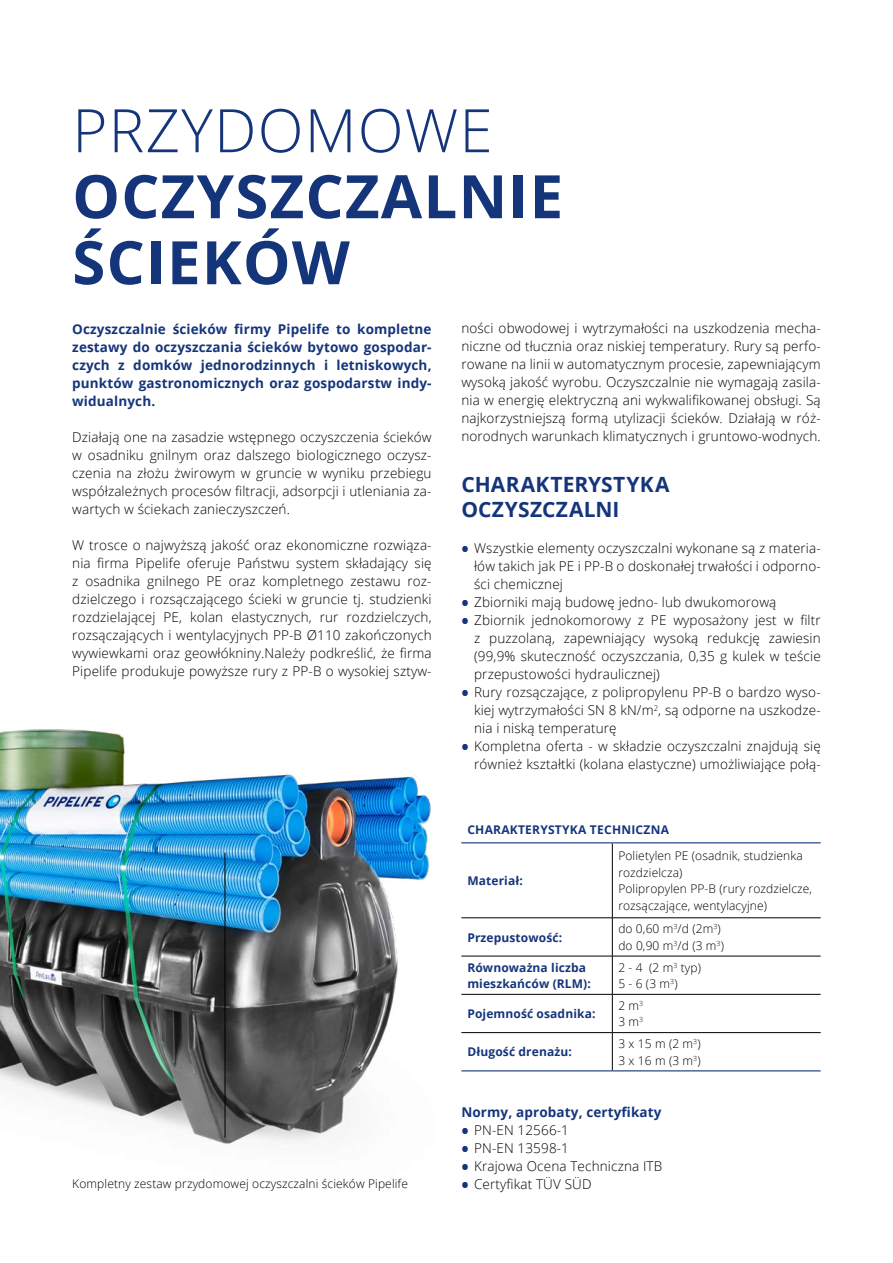
<style>
.page{position:relative;width:893px;height:1263px;background:#fff}
.page>*{position:absolute;margin:0;border:0;box-sizing:border-box;transform-origin:0 0}
.t1{font:700 60px/66px "Open Sans";letter-spacing:.02em;color:#15357b}
.t2{font:300 60px "Open Sans";letter-spacing:.02em;color:#15357b}
.t3{font:700 21px/25.2px "Open Sans";letter-spacing:.015em;color:#15357b}
.t4{font:300 13.5px/18px "Open Sans";letter-spacing:.01em;color:#000;text-align:justify}
.t5{font:700 13.5px/18px "Open Sans";letter-spacing:.01em;color:#15357b;text-align:justify}
.t6{font:300 12px/16.5px "Open Sans";letter-spacing:.01em;color:#000}
.t7{font:700 12px/16.5px "Open Sans";letter-spacing:.01em;color:#15357b}
.s1{font-weight:700;font-size:19.5px;color:#15357b}
</style>
<div class="page">
<img style="left:0;top:729px;width:466px;height:417px">
<hr style="left:225px;top:853px;width:1px;height:285px;background:#000">
<svg style="left:461px;top:843px;width:360px;height:227px"></svg>
<hr style="left:461px;top:842px;width:151px;height:1px;background:#15357b">
<hr style="left:612px;top:842px;width:209px;height:1px;background:#15357b">
<hr style="left:461px;top:1070px;width:151px;height:1px;background:#15357b">
<hr style="left:612px;top:1070px;width:209px;height:1px;background:#15357b">
<hr style="left:612px;top:843px;width:1px;height:74px;background:#000">
<hr style="left:461px;top:917px;width:151px;height:1px;background:#000">
<hr style="left:612px;top:917px;width:209px;height:1px;background:#000">
<hr style="left:612px;top:918px;width:1px;height:38px;background:#000">
<hr style="left:461px;top:956px;width:151px;height:1px;background:#000">
<hr style="left:612px;top:956px;width:209px;height:1px;background:#000">
<hr style="left:612px;top:956px;width:1px;height:38px;background:#000">
<hr style="left:461px;top:994px;width:151px;height:1px;background:#000">
<hr style="left:612px;top:994px;width:209px;height:1px;background:#000">
<hr style="left:612px;top:994px;width:1px;height:38px;background:#000">
<hr style="left:461px;top:1032px;width:151px;height:1px;background:#000">
<hr style="left:612px;top:1032px;width:209px;height:1px;background:#000">
<hr style="left:612px;top:1033px;width:1px;height:37px;background:#000">
<h1 class="t2" style="left:72px;top:89px;width:422px">PRZYDOMOWE</h1>
<h1 class="t1" style="left:72px;top:162px;width:492px">OCZYSZCZALNIE<br>ŚCIEKÓW</h1>
<p class="t5" style="left:72px;top:319px;width:361px">Oczyszczalnie ścieków firmy Pipelife to kompletne zestawy do oczyszczania ścieków bytowo gospodar&shy;czych z domków jednorodzinnych i letniskowych, punktów gastronomicznych oraz gospodarstw indy&shy;widualnych.</p>
<p class="t4" style="left:72px;top:427px;width:361px">Działają one na zasadzie wstępnego oczyszczenia ścieków w osadniku gnilnym oraz dalszego biologicznego oczysz&shy;czenia na złożu żwirowym w gruncie w wyniku przebiegu współzależnych procesów filtracji, adsorpcji i utleniania za&shy;wartych w ściekach zanieczyszczeń.</p>
<p class="t4" style="left:72px;top:535px;width:361px">W trosce o najwyższą jakość oraz ekonomiczne rozwiąza&shy;nia firma Pipelife oferuje Państwu system składający się z osadnika gnilnego PE oraz kompletnego zestawu roz&shy;dzielczego i rozsączającego ścieki w gruncie tj. studzienki rozdzielającej PE, kolan elastycznych, rur rozdzielczych, rozsączających i wentylacyjnych PP-B Ø110 zakończonych wywiewkami oraz geowłókniny.Należy podkreślić, że firma Pipelife produkuje powyższe rury z PP-B o wysokiej sztyw-</p>
<p class="t6" style="left:72px;top:1175px;width:337px">Kompletny zestaw przydomowej oczyszczalni ścieków Pipelife</p>
<p class="t4" style="left:461px;top:319px;width:361px">ności obwodowej i wytrzymałości na uszkodzenia mecha&shy;niczne od tłucznia oraz niskiej temperatury. Rury są perfo&shy;rowane na linii w automatycznym procesie, zapewniającym wysoką jakość wyrobu. Oczyszczalnie nie wymagają zasila&shy;nia w energię elektryczną ani wykwalifikowanej obsługi. Są najkorzystniejszą formą utylizacji ścieków. Działają w róż&shy;norodnych warunkach klimatycznych i gruntowo-wodnych.</p>
<h2 class="t3" style="left:461px;top:471px;width:210px">CHARAKTERYSTYKA<br>OCZYSZCZALNI</h2>
<p class="t4" style="left:474px;top:539px;width:348px;text-indent:-13px"><span class="s1">•</span> Wszystkie elementy oczyszczalni wykonane są z materia&shy;łów takich jak PE i PP-B o doskonałej trwałości i odporno&shy;ści chemicznej</p>
<p class="t4" style="left:461px;top:593px;width:317px"><span class="s1">•</span> Zbiorniki mają budowę jedno- lub dwukomorową</p>
<p class="t4" style="left:474px;top:611px;width:348px;text-indent:-13px"><span class="s1">•</span> Zbiornik jednokomorowy z PE wyposażony jest w filtr z puzzolaną, zapewniający wysoką redukcję zawiesin (99,9% skuteczność oczyszczania, 0,35 g kulek w teście przepustowości hydraulicznej)</p>
<p class="t4" style="left:474px;top:683px;width:348px;text-indent:-13px"><span class="s1">•</span> Rury rozsączające, z polipropylenu PP-B o bardzo wyso&shy;kiej wytrzymałości SN 8 kN/m<sup>2</sup>, są odporne na uszkodze&shy;nia i niską temperaturę</p>
<p class="t4" style="left:461px;top:737px;width:361px;text-align:right"><span class="s1">•</span> Kompletna oferta - w składzie oczyszczalni znajdują się również kształtki (kolana elastyczne) umożliwiające połą-</p>
<p class="t7" style="left:467px;top:821px;width:203px">CHARAKTERYSTYKA TECHNICZNA</p>
<p class="t7" style="left:467px;top:872px;width:57px">Materiał:</p>
<p class="t6" style="left:618px;top:847px;width:195px">Polietylen PE (osadnik, studzienka rozdzielcza)<br>Polipropylen PP-B (rury rozdzielcze, rozsączające, wentylacyjne)</p>
<p class="t7" style="left:467px;top:929px;width:96px">Przepustowość:</p>
<p class="t6" style="left:618px;top:920px;width:107px">do 0,60 m<sup>3</sup>/d (2m<sup>3</sup>) do 0,90 m<sup>3</sup>/d (3 m<sup>3</sup>)</p>
<p class="t7" style="left:467px;top:959px;width:125px">Równoważna liczba mieszkańców (RLM):</p>
<p class="t6" style="left:618px;top:959px;width:84px">2 - 4 (2 m<sup>3</sup> typ)<br>5 - 6 (3 m<sup>3</sup>)</p>
<p class="t7" style="left:467px;top:1005px;width:130px">Pojemność osadnika:</p>
<p class="t6" style="left:618px;top:997px;width:26px">2 m<sup>3<br></sup>3 m<sup>3</sup></p>
<p class="t7" style="left:467px;top:1043px;width:106px">Długość drenażu:</p>
<p class="t6" style="left:618px;top:1035px;width:84px">3 x 15 m (2 m<sup>3</sup>)<br>3 x 16 m (3 m<sup>3</sup>)</p>
<p class="t5" style="left:461px;top:1103px;width:202px">Normy, aprobaty, certyfikaty</p>
<p class="t4" style="left:461px;top:1121px;width:109px"><span class="s1">•</span> PN-EN 12566-1</p>
<p class="t4" style="left:461px;top:1139px;width:109px"><span class="s1">•</span> PN-EN 13598-1</p>
<p class="t4" style="left:461px;top:1157px;width:202px"><span class="s1">•</span> Krajowa Ocena Techniczna ITB</p>
<p class="t4" style="left:461px;top:1175px;width:132px"><span class="s1">•</span> Certyfikat TÜV SÜD</p>
</div>
